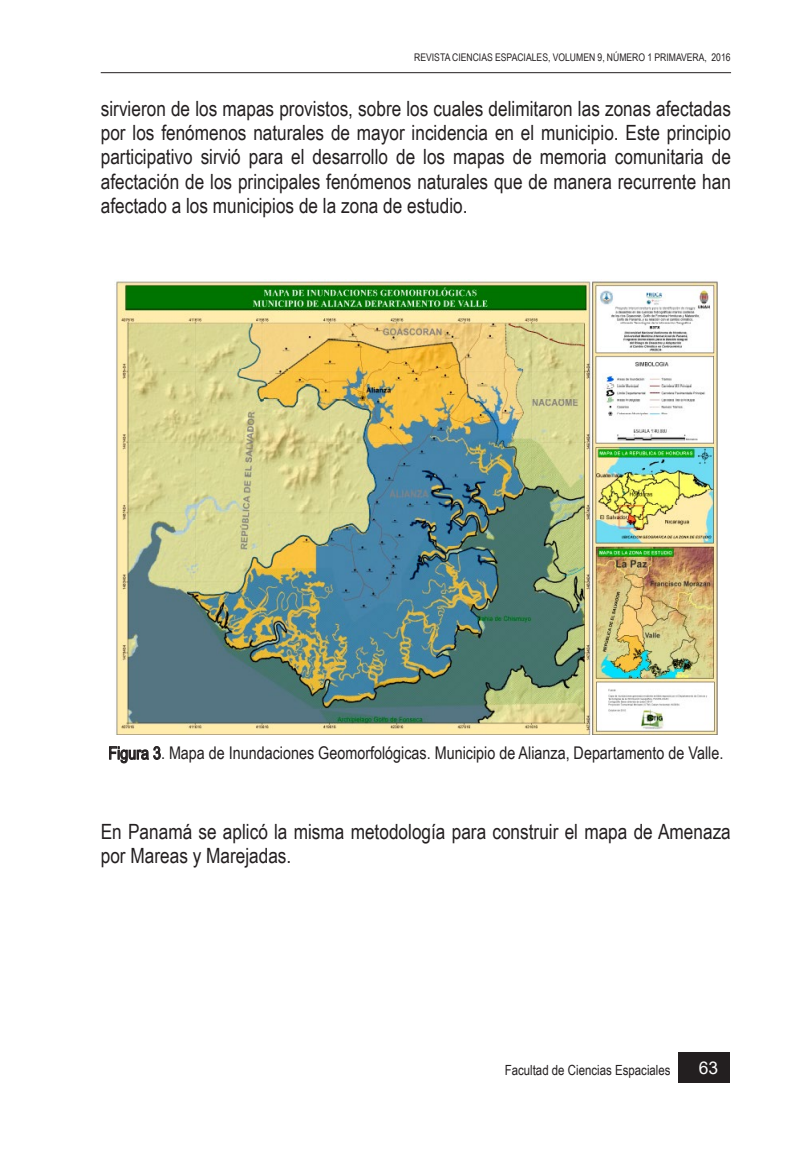
<style>
.page{position:relative;width:794px;height:1161px;background:#fff}
.page>*{position:absolute;margin:0;border:0;box-sizing:border-box;transform-origin:0 0}
.Subtitulo{font:21px/24.2px "Arial Narrow";color:#231f20;text-align:justify}
.Subtitulo-2{font:17.5px "Arial Narrow";color:#231f20}
.t1{font:17.5px "Arial";color:#fff}
.t2{font:14px "Arial Narrow";color:#231f20}
.t3{font:10.5px "Arial Narrow";color:#231f20}
</style>
<div class="page">
<div style="left:678px;top:1052px;width:51px;height:30px;background:#231f20"></div>
<hr style="left:101px;top:72px;width:630px;height:1px;background:#231f20">
<img style="left:116px;top:281px;width:601px;height:453px">
<svg style="left:109px;top:746px;width:52px;height:17px"></svg>
<p class="t3" style="left:414px;top:50px;width:318px">REVISTA CIENCIAS ESPACIALES, VOLUMEN 9, NÚMERO 1 PRIMAVERA, 2016</p>
<p class="Subtitulo" style="left:101px;top:96px;width:631px">sirvieron de los mapas provistos, sobre los cuales delimitaron las zonas afectadas por los fenómenos naturales de mayor incidencia en el municipio. Este principio participativo sirvió para el desarrollo de los mapas de memoria comunitaria de afectación de los principales fenómenos naturales que de manera recurrente han afectado a los municipios de la zona de estudio.</p>
<p class="Subtitulo-2" style="left:108px;top:740px;width:616px">Figura 3. Mapa de Inundaciones Geomorfológicas. Municipio de Alianza, Departamento de Valle.</p>
<p class="Subtitulo" style="left:101px;top:819px;width:631px">En Panamá se aplicó la misma metodología para construir el mapa de Amenaza por Mareas y Marejadas.</p>
<p class="t2" style="left:505px;top:1060px;width:167px">Facultad de Ciencias Espaciales</p>
<p class="t1" style="left:699px;top:1056px;width:21px">63</p>
</div>
